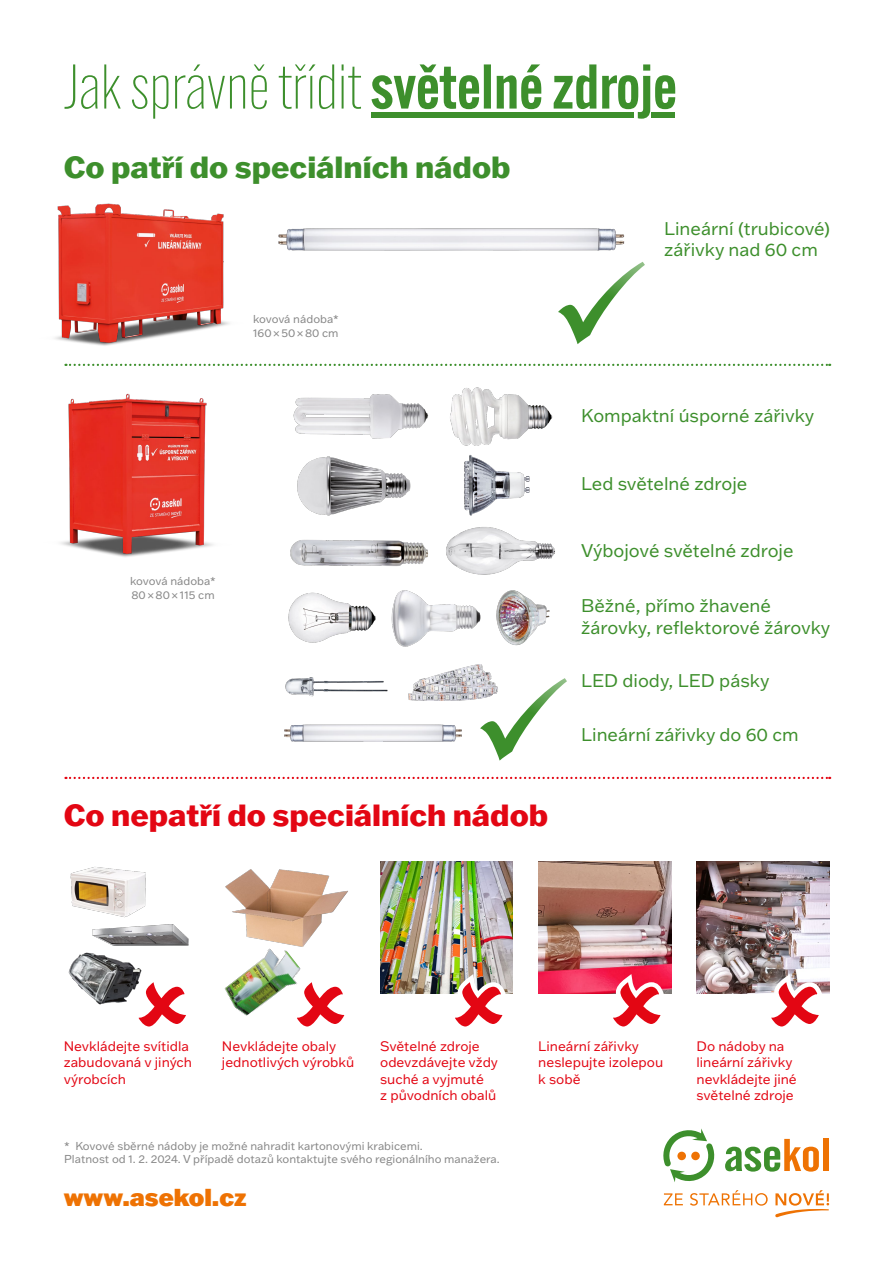
<style>
.page{position:relative;width:893px;height:1263px;background:#fff}
.page>*{position:absolute;margin:0;border:0;box-sizing:border-box;transform-origin:0 0}
.t1{font:300 61.65px "Alternate Gothic ATF";color:#3d8f2c}
.t2{font:800 30px "Franklin Gothic ATF";color:#e30613}
.t3{font:800 30px "Franklin Gothic ATF";color:#3d8f2c}
.t4{font:900 24px "Franklin Gothic ATF";color:#ee7203}
.t5{font:18px/21px "Franklin Gothic ATF";color:#3d8f2c}
.t6{font:13.5px/16.5px "Franklin Gothic ATF";color:#e30613}
.t7{font:11.25px/13.5px "Franklin Gothic ATF";color:#878787}
.s1{font-weight:600}
</style>
<div class="page">
<img style="left:496px;top:590px;width:54px;height:56px">
<img style="left:288px;top:593px;width:88px;height:50px">
<img style="left:391px;top:590px;width:90px;height:57px">
<img style="left:408px;top:664px;width:84px;height:37px">
<img style="left:285px;top:677px;width:103px;height:20px">
<img style="left:224px;top:948px;width:77px;height:68px">
<div style="left:371px;top:113px;width:263px;height:5px;background:#3d8f2c"></div>
<div style="left:651px;top:113px;width:24px;height:5px;background:#3d8f2c"></div>
<img style="left:284px;top:724px;width:178px;height:18px">
<svg style="left:558px;top:262px;width:87px;height:82px"></svg>
<svg style="left:480px;top:678px;width:87px;height:83px"></svg>
<img style="left:450px;top:387px;width:103px;height:59px">
<img style="left:464px;top:455px;width:66px;height:61px">
<img style="left:446px;top:527px;width:109px;height:48px">
<img style="left:278px;top:228px;width:347px;height:23px">
<img style="left:293px;top:394px;width:136px;height:45px">
<img style="left:297px;top:456px;width:114px;height:60px">
<img style="left:290px;top:539px;width:138px;height:27px">
<svg style="left:65px;top:364px;width:765px;height:2px"></svg>
<svg style="left:65px;top:777px;width:765px;height:2px"></svg>
<img style="left:67px;top:393px;width:140px;height:163px">
<img style="left:56px;top:203px;width:169px;height:143px">
<img style="left:70px;top:867px;width:76px;height:51px">
<img style="left:68px;top:952px;width:73px;height:53px">
<img style="left:92px;top:924px;width:97px;height:22px">
<img style="left:225px;top:869px;width:123px;height:78px">
<svg style="left:725px;top:1139px;width:94px;height:32px"></svg>
<div style="left:823px;top:1139px;width:6px;height:32px;background:#ee7203"></div>
<svg style="left:663px;top:1128px;width:52px;height:54px"></svg>
<div style="left:677px;top:1152px;width:9px;height:8px;background:#ee7203;border-radius:50%"></div>
<div style="left:691px;top:1152px;width:9px;height:8px;background:#ee7203;border-radius:50%"></div>
<svg style="left:664px;top:1193px;width:19px;height:12px"></svg>
<svg style="left:690px;top:1190px;width:78px;height:16px"></svg>
<svg style="left:775px;top:1190px;width:54px;height:27px"></svg>
<img style="left:380px;top:861px;width:133px;height:133px">
<img style="left:538px;top:861px;width:133px;height:133px">
<img style="left:696px;top:861px;width:133px;height:133px">
<svg style="left:759px;top:970px;width:71px;height:57px"></svg>
<svg style="left:600px;top:970px;width:71px;height:57px"></svg>
<svg style="left:442px;top:970px;width:71px;height:57px"></svg>
<svg style="left:284px;top:970px;width:61px;height:57px"></svg>
<svg style="left:126px;top:970px;width:60px;height:57px"></svg>
<h1 class="t1" style="left:64px;top:51px;width:615px">Jak správně třídit <span class="s1">světelné zdroje</span></h1>
<h2 class="t3" style="left:64px;top:147px;width:448px">Co patří do speciálních nádob</h2>
<p class="t7" style="left:253px;top:312px;width:87px">kovová nádoba*<br>160 × 50 × 80 cm</p>
<p class="t7" style="left:130px;top:574px;width:87px">kovová nádoba*<br>80 × 80 × 115 cm</p>
<h2 class="t2" style="left:64px;top:795px;width:486px">Co nepatří do speciálních nádob</h2>
<h3 class="t5" style="left:664px;top:217px;width:168px">Lineární (trubicové) zářivky nad 60 cm</h3>
<h3 class="t5" style="left:581px;top:404px;width:235px">Kompaktní úsporné zářivky</h3>
<h3 class="t5" style="left:581px;top:472px;width:168px">Led světelné zdroje</h3>
<h3 class="t5" style="left:581px;top:540px;width:214px">Výbojové světelné zdroje</h3>
<h3 class="t5" style="left:581px;top:595px;width:251px">Běžné, přímo žhavené žárovky, reflektorové žárovky</h3>
<h3 class="t5" style="left:581px;top:670px;width:190px">LED diody, LED pásky</h3>
<h3 class="t5" style="left:581px;top:723px;width:219px">Lineární zářivky do 60 cm</h3>
<p class="t6" style="left:64px;top:1037px;width:130px">Nevkládejte svítidla zabudovaná v jiných výrobcích</p>
<p class="t6" style="left:222px;top:1037px;width:134px">Nevkládejte obaly jednotlivých výrobků</p>
<p class="t6" style="left:380px;top:1037px;width:119px">Světelné zdroje odevzdávejte vždy suché a vyjmuté<br>z původních obalů</p>
<p class="t6" style="left:538px;top:1037px;width:126px">Lineární zářivky neslepujte izolepou k sobě</p>
<p class="t6" style="left:696px;top:1037px;width:102px">Do nádoby na lineární zářivky nevkládejte jiné světelné zdroje</p>
<p class="t7" style="left:64px;top:1138px;width:437px">* Kovové sběrné nádoby je možné nahradit kartonovými krabicemi.<br>Platnost od 1. 2. 2024. V případě dotazů kontaktujte svého regionálního manažera.</p>
<h3 class="t4" style="left:64px;top:1181px;width:184px">www.asekol.cz</h3>
</div>
